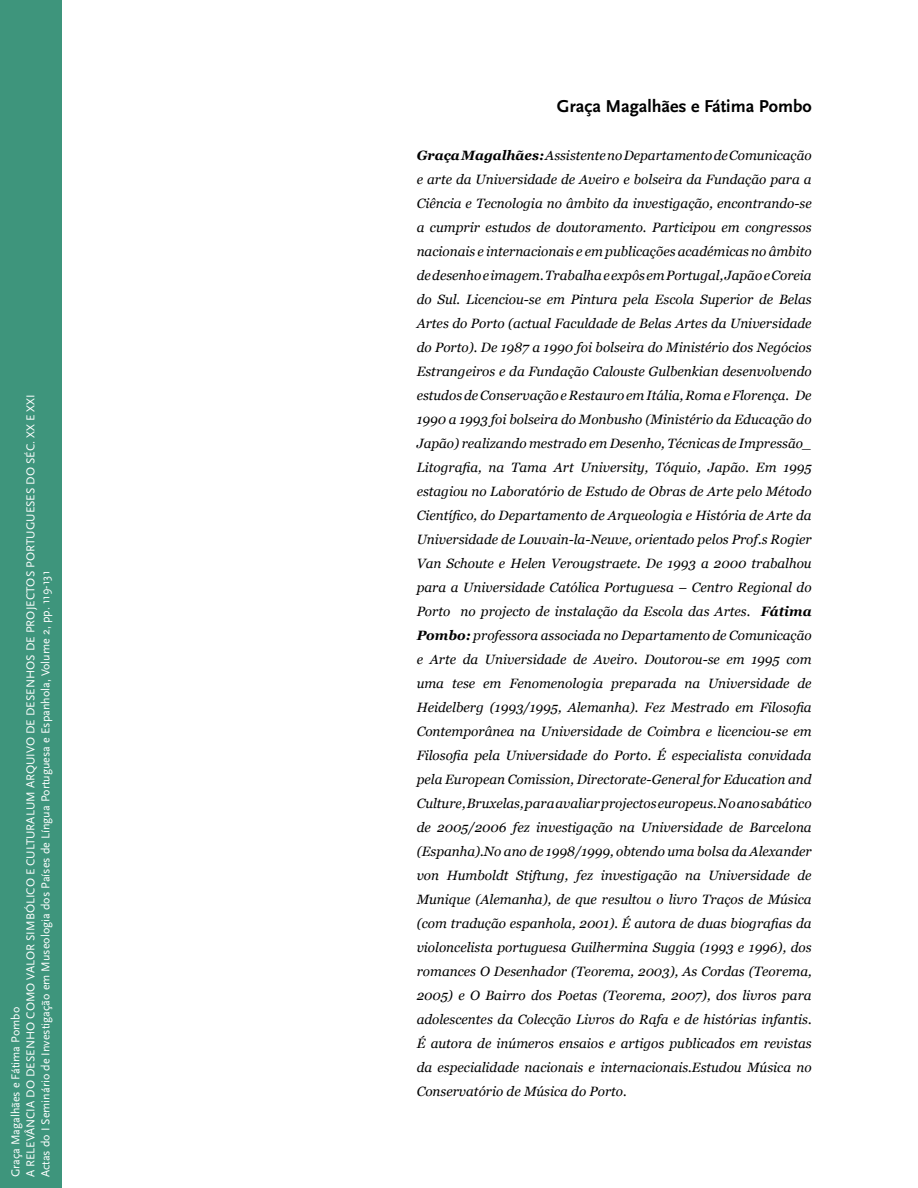
<style>
.page{position:relative;width:918px;height:1188px;background:#fff}
.page>*{position:absolute;margin:0;border:0;box-sizing:border-box;transform-origin:0 0}
.t1{font:700 18px "Scala Sans Pro";color:#000}
.t2{font:italic 13.5px/24px "Georgia";color:#000;text-align:justify}
.t3{font:12px/15px "Scala Sans Pro";color:#fff}
.s1{font-weight:700}
</style>
<div class="page">
<div style="left:0;top:0;width:62px;height:1188px;background:#3e957c"></div>
<p class="t3" style="left:9px;top:1177px;width:785px;rotate:-90deg">Graça Magalhães e Fátima Pombo<br>A RELEVÂNCIA DO DESENHO COMO VALOR SIMBÓLICO E CULTURALUM ARQUIVO DE DESENHOS DE PROJECTOS PORTUGUESES DO SÉC. XX E XXI<br>Actas do I Seminário de Investigação em Museologia dos Países de Língua Portuguesa e Espanhola, Volume 2, pp. 119-131</p>
<h1 class="t1" style="left:557px;top:98px;width:256px">Graça Magalhães e Fátima Pombo</h1>
<p class="t2" style="left:417px;top:144px;width:397px"><span class="s1">Graça Magalhães:</span> Assistente no Departamento de Comunicação e arte da Universidade de Aveiro e bolseira da Fundação para a Ciência e Tecnologia no âmbito da investigação, encontrando-se a cumprir estudos de doutoramento. Participou em congressos nacionais e internacionais e em publicações académicas no âmbito de desenho e imagem. Trabalha e expôs em Portugal, Japão e Coreia do Sul. Licenciou-se em Pintura pela Escola Superior de Belas Artes do Porto (actual Faculdade de Belas Artes da Universidade do Porto). De 1987 a 1990 foi bolseira do Ministério dos Negócios Estrangeiros e da Fundação Calouste Gulbenkian desenvolvendo estudos de Conservação e Restauro em Itália, Roma e Florença. De 1990 a 1993 foi bolseira do Monbusho (Ministério da Educação do Japão) realizando mestrado em Desenho, Técnicas de Impressão_ Litografia, na Tama Art University, Tóquio, Japão. Em 1995 estagiou no Laboratório de Estudo de Obras de Arte pelo Método Científico, do Departamento de Arqueologia e História de Arte da Universidade de Louvain-la-Neuve, orientado pelos Prof.s Rogier Van Schoute e Helen Verougstraete. De 1993 a 2000 trabalhou para a Universidade Católica Portuguesa – Centro Regional do Porto no projecto de instalação da Escola das Artes. <span class="s1">Fátima Pombo:</span> professora associada no Departamento de Comunicação e Arte da Universidade de Aveiro. Doutorou-se em 1995 com uma tese em Fenomenologia preparada na Universidade de Heidelberg (1993/1995, Alemanha). Fez Mestrado em Filosofia Contemporânea na Universidade de Coimbra e licenciou-se em Filosofia pela Universidade do Porto. É especialista convidada pela European Comission, Directorate-General for Education and Culture, Bruxelas, para avaliar projectos europeus. No ano sabático de 2005/2006 fez investigação na Universidade de Barcelona (Espanha).No ano de 1998/1999, obtendo uma bolsa da Alexander von Humboldt Stiftung, fez investigação na Universidade de Munique (Alemanha), de que resultou o livro Traços de Música (com tradução espanhola, 2001). É autora de duas biografias da violoncelista portuguesa Guilhermina Suggia (1993 e 1996), dos romances O Desenhador (Teorema, 2003), As Cordas (Teorema, 2005) e O Bairro dos Poetas (Teorema, 2007), dos livros para adolescentes da Colecção Livros do Rafa e de histórias infantis.<br>É autora de inúmeros ensaios e artigos publicados em revistas da especialidade nacionais e internacionais.Estudou Música no Conservatório de Música do Porto.</p>
</div>
